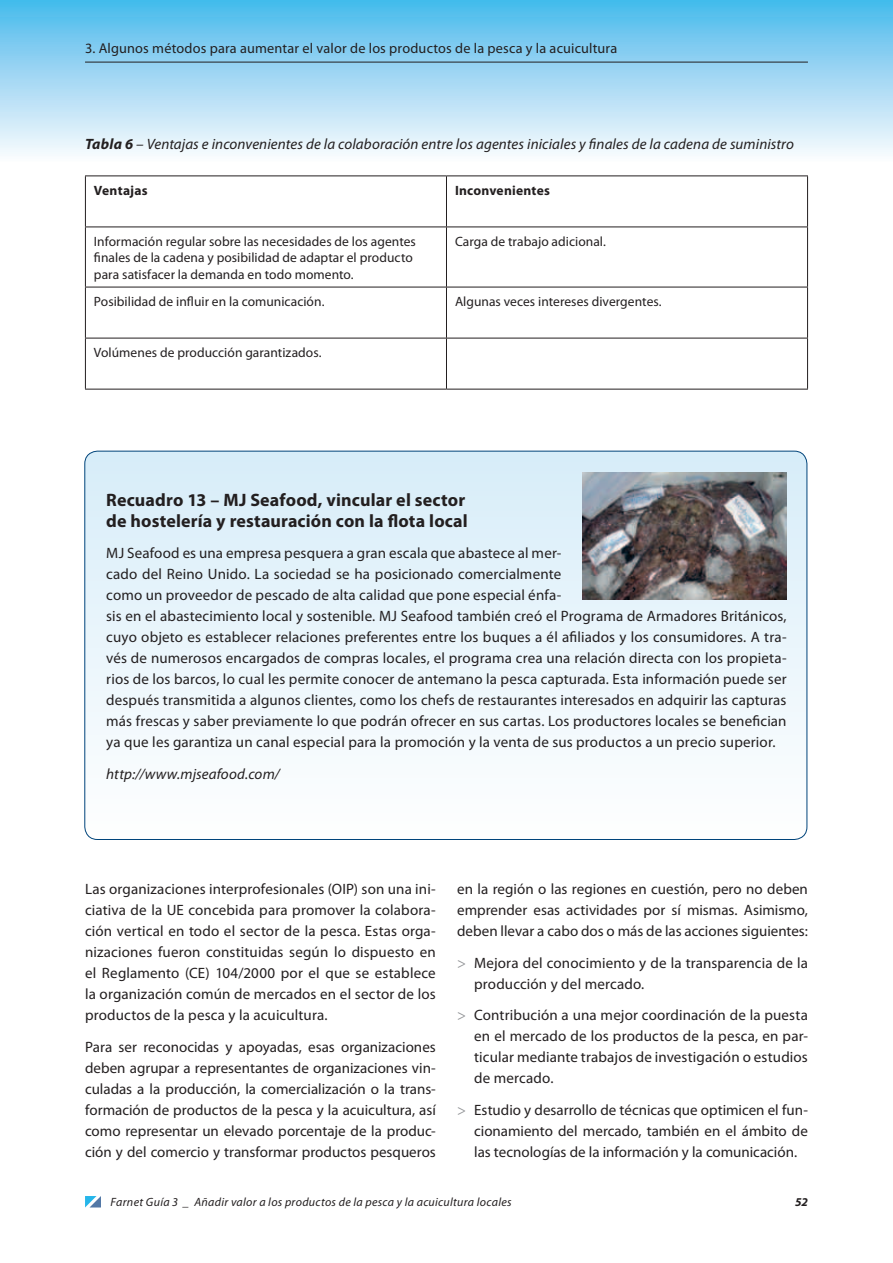
<style>
.page{position:relative;width:893px;height:1263px;background:#fff}
.page>*{position:absolute;margin:0;border:0;box-sizing:border-box;transform-origin:0 0}
.t1{font:700 18px/21px "Myriad Pro";letter-spacing:.005em;color:#231f20}
.t2{font:15px/21px "Myriad Pro";letter-spacing:.01em;color:#231f20;text-align:justify}
.t3{font:italic 15px "Myriad Pro";letter-spacing:.005em;color:#231f20}
.t4{font:14.25px "Myriad Pro";letter-spacing:.01em;color:#231f20}
.t5{font:13.5px/16.5px "Myriad Pro";letter-spacing:.005em;color:#231f20}
.t6{font:700 13.5px "Myriad Pro";letter-spacing:.015em;color:#231f20}
.t7{font:italic 12px "Myriad Pro";letter-spacing:.025em;color:#231f20}
.t8{font:italic 700 12px "Myriad Pro";color:#231f20}
.s1{font-weight:700}
.s2{color:#939598}
</style>
<div class="page">
<div style="left:0;top:0;width:893px;height:162px;background:linear-gradient(to bottom,#49b9ec,#fefbfd)"></div>
<svg style="left:85px;top:1196px;width:16px;height:11px"></svg>
<div style="left:85px;top:451px;width:722px;height:388px;background:linear-gradient(to bottom,#d6ecf9,#fefefe);border-radius:13px"></div>
<img style="left:583px;top:472px;width:204px;height:128px">
<hr style="left:85px;top:62px;width:723px;height:1px;background:#231f20">
<hr style="left:446px;top:176px;width:1px;height:51px;background:#231f20">
<hr style="left:85px;top:227px;width:361px;height:1px;background:#231f20">
<hr style="left:446px;top:227px;width:362px;height:1px;background:#231f20">
<hr style="left:446px;top:227px;width:1px;height:60px;background:#231f20">
<hr style="left:85px;top:287px;width:361px;height:1px;background:#231f20">
<hr style="left:446px;top:287px;width:362px;height:1px;background:#231f20">
<hr style="left:446px;top:287px;width:1px;height:51px;background:#231f20">
<hr style="left:85px;top:338px;width:361px;height:1px;background:#231f20">
<hr style="left:446px;top:338px;width:362px;height:1px;background:#231f20">
<hr style="left:446px;top:338px;width:1px;height:51px;background:#231f20">
<hr style="left:85px;top:389px;width:361px;height:1px;background:#231f20">
<hr style="left:446px;top:389px;width:362px;height:1px;background:#231f20">
<hr style="left:85px;top:176px;width:361px;height:1px;background:#231f20">
<hr style="left:85px;top:176px;width:1px;height:51px;background:#231f20">
<hr style="left:446px;top:176px;width:362px;height:1px;background:#231f20">
<hr style="left:807px;top:176px;width:1px;height:51px;background:#231f20">
<hr style="left:85px;top:227px;width:1px;height:60px;background:#231f20">
<hr style="left:807px;top:227px;width:1px;height:60px;background:#231f20">
<hr style="left:85px;top:287px;width:1px;height:51px;background:#231f20">
<hr style="left:807px;top:287px;width:1px;height:51px;background:#231f20">
<hr style="left:85px;top:338px;width:1px;height:51px;background:#231f20">
<hr style="left:807px;top:338px;width:1px;height:51px;background:#231f20">
<p class="t4" style="left:85px;top:40px;width:534px">3. Algunos métodos para aumentar el valor de los productos de la pesca y la acuicultura</p>
<p class="t3" style="left:85px;top:134px;width:710px"><span class="s1">Tabla 6</span> – Ventajas e inconvenientes de la colaboración entre los agentes iniciales y finales de la cadena de suministro</p>
<p class="t6" style="left:94px;top:181px;width:55px">Ventajas</p>
<p class="t6" style="left:455px;top:181px;width:97px">Inconvenientes</p>
<p class="t5" style="left:94px;top:233px;width:323px">Información regular sobre las necesidades de los agentes finales de la cadena y posibilidad de adaptar el producto para satisfacer la demanda en todo momento.</p>
<p class="t5" style="left:455px;top:233px;width:151px">Carga de trabajo adicional.</p>
<p class="t5" style="left:94px;top:293px;width:231px">Posibilidad de influir en la comunicación.</p>
<p class="t5" style="left:455px;top:293px;width:207px">Algunas veces intereses divergentes.</p>
<p class="t5" style="left:94px;top:344px;width:228px">Volúmenes de producción garantizados.</p>
<p class="t1" style="left:106px;top:488px;width:363px">Recuadro 13 – MJ Seafood, vincular el sector de hostelería y restauración con la flota local</p>
<p class="t2" style="left:106px;top:542px;width:682px;text-align:left">MJ Seafood es una empresa pesquera a gran escala que abastece al mer-<br>cado del Reino Unido. La sociedad se ha posicionado comercialmente<br>como un proveedor de pescado de alta calidad que pone especial énfa-<br>sis en el abastecimiento local y sostenible. MJ Seafood también creó el Programa de Armadores Británicos, cuyo objeto es establecer relaciones preferentes entre los buques a él afiliados y los consumidores. A tra&shy;vés de numerosos encargados de compras locales, el programa crea una relación directa con los propieta&shy;rios de los barcos, lo cual les permite conocer de antemano la pesca capturada. Esta información puede ser después transmitida a algunos clientes, como los chefs de restaurantes interesados en adquirir las capturas más frescas y saber previamente lo que podrán ofrecer en sus cartas. Los productores locales se benefician ya que les garantiza un canal especial para la promoción y la venta de sus productos a un precio superior.</p>
<p class="t3" style="left:106px;top:764px;width:175px">http://www.mjseafood.com/</p>
<p class="t2" style="left:85px;top:878px;width:352px">Las organizaciones interprofesionales (OIP) son una ini&shy;ciativa de la UE concebida para promover la colabora&shy;ción vertical en todo el sector de la pesca. Estas orga&shy;nizaciones fueron constituidas según lo dispuesto en el Reglamento (CE) 104/2000 por el que se establece la organización común de mercados en el sector de los productos de la pesca y la acuicultura.</p>
<p class="t2" style="left:85px;top:1036px;width:352px">Para ser reconocidas y apoyadas, esas organizaciones deben agrupar a representantes de organizaciones vin&shy;culadas a la producción, la comercialización o la trans&shy;formación de productos de la pesca y la acuicultura, así como representar un elevado porcentaje de la produc&shy;ción y del comercio y transformar productos pesqueros</p>
<p class="t2" style="left:457px;top:878px;width:352px">en la región o las regiones en cuestión, pero no deben emprender esas actividades por sí mismas. Asimismo, deben llevar a cabo dos o más de las acciones siguientes:</p>
<p class="t2" style="left:474px;top:952px;width:335px;text-indent:-17px"><span class="s2">&gt;</span> Mejora del conocimiento y de la transparencia de la producción y del mercado.</p>
<p class="t2" style="left:474px;top:1004px;width:335px;text-indent:-17px"><span class="s2">&gt;</span> Contribución a una mejor coordinación de la puesta en el mercado de los productos de la pesca, en par&shy;ticular mediante trabajos de investigación o estudios de mercado.</p>
<p class="t2" style="left:474px;top:1099px;width:335px;text-indent:-17px"><span class="s2">&gt;</span> Estudio y desarrollo de técnicas que optimicen el fun&shy;cionamiento del mercado, también en el ámbito de las tecnologías de la información y la comunicación.</p>
<p class="t7" style="left:111px;top:1194px;width:403px">Farnet Guía 3 _ Añadir valor a los productos de la pesca y la acuicultura locales</p>
<p class="t8" style="left:795px;top:1194px;width:14px">52</p>
</div>
